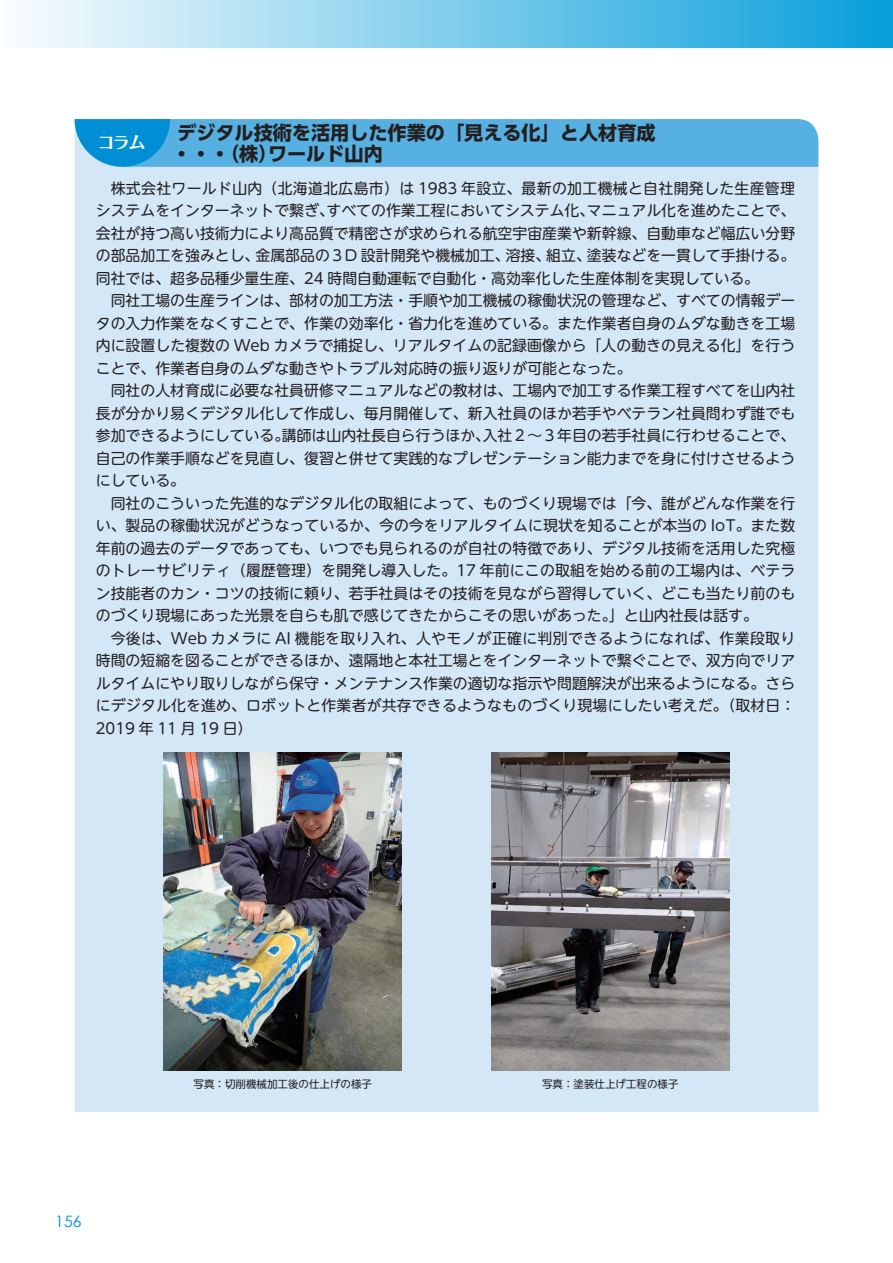
<style>
.page{position:relative;width:893px;height:1263px;background:#fff}
.page>*{position:absolute;margin:0;border:0;box-sizing:border-box;transform-origin:0 0}
.t1{font:700 19.2px/21px "UD Shin Go Pr 6 N";color:#231f20}
.t2{font:700 16.95px "Folk Pro";color:#fff}
.t3{font:15.75px "Century Gothic";color:#008fd5}
.t4{font:14.85px/22.5px "UD Shin M Go Pr 6 N";color:#231f20;text-align:justify}
.t5{font:10.5px "UD Shin M Go Pr 6 N";color:#231f20}
</style>
<div class="page">
<div style="left:75px;top:167px;width:743px;height:945px;background:#d4e7f6"></div>
<svg style="left:75px;top:119px;width:743px;height:48px;background:#50ade1"></svg>
<img style="left:164px;top:753px;width:238px;height:317px">
<img style="left:491px;top:753px;width:238px;height:317px">
<div style="left:0;top:0;width:893px;height:48px;background:linear-gradient(to right,#fbfdfe,#079edb)"></div>
<p class="t2" style="left:98px;top:128px;width:49px">コラム</p>
<p class="t1" style="left:172px;top:121px;width:485px">デジタル技術を活用した作業の「見える化」と人材育成・・・（株）ワールド山内</p>
<p class="t4" style="left:96px;top:176px;width:701px;text-indent:15px">株式会社ワールド山内（北海道北広島市）は 1983 年設立、最新の加工機械と自社開発した生産管理システムをインターネットで繋ぎ、すべての作業工程においてシステム化、マニュアル化を進めたことで、会社が持つ高い技術力により高品質で精密さが求められる航空宇宙産業や新幹線、自動車など幅広い分野の部品加工を強みとし、金属部品の３D 設計開発や機械加工、溶接、組立、塗装などを一貫して手掛ける。同社では、超多品種少量生産、24 時間自動運転で自動化・高効率化した生産体制を実現している。</p>
<p class="t4" style="left:96px;top:288px;width:701px;text-indent:15px">同社工場の生産ラインは、部材の加工方法・手順や加工機械の稼働状況の管理など、すべての情報データの入力作業をなくすことで、作業の効率化・省力化を進めている。また作業者自身のムダな動きを工場内に設置した複数の Web カメラで捕捉し、リアルタイムの記録画像から「人の動きの見える化」を行うことで、作業者自身のムダな動きやトラブル対応時の振り返りが可能となった。</p>
<p class="t4" style="left:96px;top:378px;width:701px;text-indent:15px">同社の人材育成に必要な社員研修マニュアルなどの教材は、工場内で加工する作業工程すべてを山内社長が分かり易くデジタル化して作成し、毎月開催して、新入社員のほか若手やベテラン社員問わず誰でも参加できるようにしている。講師は山内社長自ら行うほか、入社２～３年目の若手社員に行わせることで、自己の作業手順などを見直し、復習と併せて実践的なプレゼンテーション能力までを身に付けさせるようにしている。</p>
<p class="t4" style="left:96px;top:491px;width:701px;text-indent:15px">同社のこういった先進的なデジタル化の取組によって、ものづくり現場では「今、誰がどんな作業を行い、製品の稼働状況がどうなっているか、今の今をリアルタイムに現状を知ることが本当の IoT。また数年前の過去のデータであっても、いつでも見られるのが自社の特徴であり、デジタル技術を活用した究極のトレーサビリティ（履歴管理）を開発し導入した。17 年前にこの取組を始める前の工場内は、ベテラン技能者のカン・コツの技術に頼り、若手社員はその技術を見ながら習得していく、どこも当たり前のものづくり現場にあった光景を自らも肌で感じてきたからこその思いがあった。」と山内社長は話す。</p>
<p class="t4" style="left:96px;top:626px;width:701px;text-indent:15px">今後は、Web カメラに AI 機能を取り入れ、人やモノが正確に判別できるようになれば、作業段取り時間の短縮を図ることができるほか、遠隔地と本社工場とをインターネットで繋ぐことで、双方向でリアルタイムにやり取りしながら保守・メンテナンス作業の適切な指示や問題解決が出来るようになる。さらにデジタル化を進め、ロボットと作業者が共存できるようなものづくり現場にしたい考えだ。（取材日：2019 年 11 月 19 日）</p>
<p class="t3" style="left:55px;top:1210px;width:28px">156</p>
<p class="t5" style="left:194px;top:1075px;width:180px">写真：切削機械加工後の仕上げの様子</p>
<p class="t5" style="left:542px;top:1075px;width:138px">写真：塗装仕上げ工程の様子</p>
</div>
